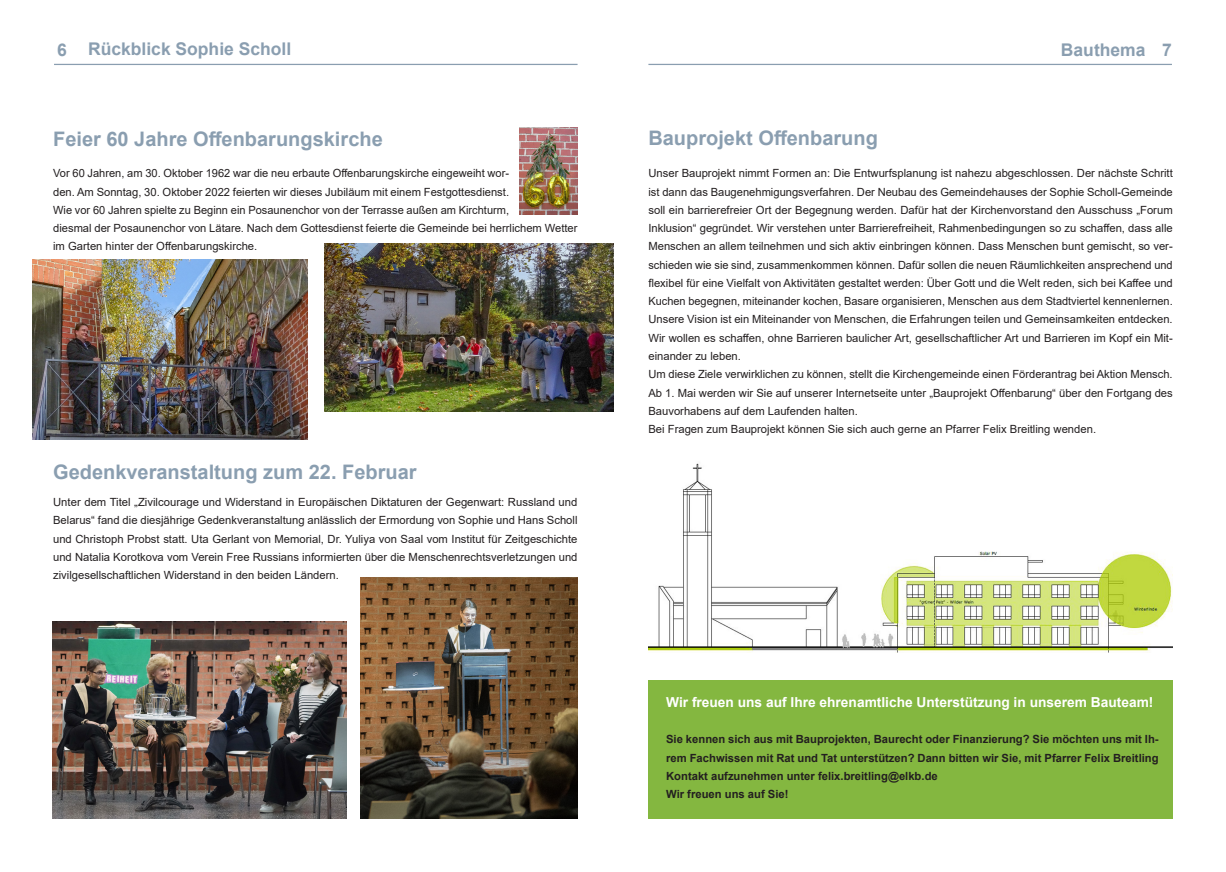
<style>
.page{position:relative;width:1226px;height:872px;background:#fff}
.page>*{position:absolute;margin:0;border:0;box-sizing:border-box;transform-origin:0 0}
.Überschrift{font:700 20px "Arial";color:#8a9eb0}
.t1{font:700 17.5px "Arial";color:#8a9eb0}
.Fließtext{font:700 13.75px "Arial";color:#fff}
.Fließtext-2{font:11.25px/18.2px "Arial";color:#231f20;text-align:justify}
.Fließtext-3{font:700 11.25px/18.2px "Arial";color:#231f20;text-align:justify}
</style>
<div class="page">
<hr style="left:54px;top:64px;width:524px;height:1px;background:#8a9eb0">
<hr style="left:648px;top:64px;width:524px;height:1px;background:#8a9eb0">
<img style="left:648px;top:463px;width:525px;height:189px">
<div style="left:648px;top:680px;width:525px;height:139px;background:#84b740"></div>
<img style="left:360px;top:577px;width:218px;height:242px">
<img style="left:53px;top:621px;width:293px;height:198px">
<img style="left:33px;top:259px;width:275px;height:180px">
<img style="left:325px;top:244px;width:288px;height:168px">
<img style="left:520px;top:128px;width:58px;height:86px">
<p class="t1" style="left:57px;top:37px;width:236px">6 Rückblick Sophie Scholl</p>
<p class="t1" style="left:1061px;top:37px;width:113px">Bauthema 7</p>
<p class="Überschrift" style="left:53px;top:125px;width:331px">Feier 60 Jahre Offenbarungskirche</p>
<p class="Fließtext-2" style="left:53px;top:164px;width:526px;text-align:left">Vor 60 Jahren, am 30. Oktober 1962 war die neu erbaute Offenbarungskirche eingeweiht wor-<br>den. Am Sonntag, 30. Oktober 2022 feierten wir dieses Jubiläum mit einem Festgottesdienst.<br>Wie vor 60 Jahren spielte zu Beginn ein Posaunenchor von der Terrasse außen am Kirchturm,<br>diesmal der Posaunenchor von Lätare. Nach dem Gottesdienst feierte die Gemeinde bei herrlichem Wetter im Garten hinter der Offenbarungskirche.</p>
<p class="Überschrift" style="left:53px;top:458px;width:365px">Gedenkveranstaltung zum 22. Februar</p>
<p class="Fließtext-2" style="left:53px;top:493px;width:526px">Unter dem Titel „Zivilcourage und Widerstand in Europäischen Diktaturen der Gegenwart: Russland und Belarus“ fand die diesjährige Gedenkveranstaltung anlässlich der Ermordung von Sophie und Hans Scholl und Christoph Probst statt. Uta Gerlant von Memorial, Dr. Yuliya von Saal vom Institut für Zeitgeschichte und Natalia Korotkova vom Verein Free Russians informierten über die Menschenrechtsverletzungen und zivilgesellschaftlichen Widerstand in den beiden Ländern.</p>
<p class="Überschrift" style="left:648px;top:124px;width:231px">Bauprojekt Offenbarung</p>
<p class="Fließtext-2" style="left:648px;top:164px;width:526px">Unser Bauprojekt nimmt Formen an: Die Entwurfsplanung ist nahezu abgeschlossen. Der nächste Schritt ist dann das Baugenehmigungsverfahren. Der Neubau des Gemeindehauses der Sophie Scholl-Gemeinde soll ein barrierefreier Ort der Begegnung werden. Dafür hat der Kirchenvorstand den Ausschuss „Forum Inklusion“ gegründet. Wir verstehen unter Barrierefreiheit, Rahmenbedingungen so zu schaffen, dass alle Menschen an allem teilnehmen und sich aktiv einbringen können. Dass Menschen bunt gemischt, so ver&shy;schieden wie sie sind, zusammenkommen können. Dafür sollen die neuen Räumlichkeiten ansprechend und flexibel für eine Vielfalt von Aktivitäten gestaltet werden: Über Gott und die Welt reden, sich bei Kaffee und Kuchen begegnen, miteinander kochen, Basare organisieren, Menschen aus dem Stadtviertel kennenlernen.</p>
<p class="Fließtext-2" style="left:648px;top:310px;width:526px">Unsere Vision ist ein Miteinander von Menschen, die Erfahrungen teilen und Gemeinsamkeiten entdecken.<br>Wir wollen es schaffen, ohne Barrieren baulicher Art, gesellschaftlicher Art und Barrieren im Kopf ein Mit&shy;einander zu leben.</p>
<p class="Fließtext-2" style="left:648px;top:365px;width:526px">Um diese Ziele verwirklichen zu können, stellt die Kirchengemeinde einen Förderantrag bei Aktion Mensch.</p>
<p class="Fließtext-2" style="left:648px;top:383px;width:526px">Ab 1. Mai werden wir Sie auf unserer Internetseite unter „Bauprojekt Offenbarung“ über den Fortgang des<br>Bauvorhabens auf dem Laufenden halten.</p>
<p class="Fließtext-2" style="left:648px;top:420px;width:449px">Bei Fragen zum Bauprojekt können Sie sich auch gerne an Pfarrer Felix Breitling wenden.</p>
<p class="Fließtext" style="left:666px;top:692px;width:489px">Wir freuen uns auf Ihre ehrenamtliche Unterstützung in unserem Bauteam!</p>
<p class="Fließtext-3" style="left:666px;top:730px;width:494px">Sie kennen sich aus mit Bauprojekten, Baurecht oder Finanzierung? Sie möchten uns mit Ih&shy;rem Fachwissen mit Rat und Tat unterstützen? Dann bitten wir Sie, mit Pfarrer Felix Breitling Kontakt aufzunehmen unter felix.breitling@elkb.de</p>
<p class="Fließtext-3" style="left:666px;top:785px;width:124px">Wir freuen uns auf Sie!</p>
</div>
